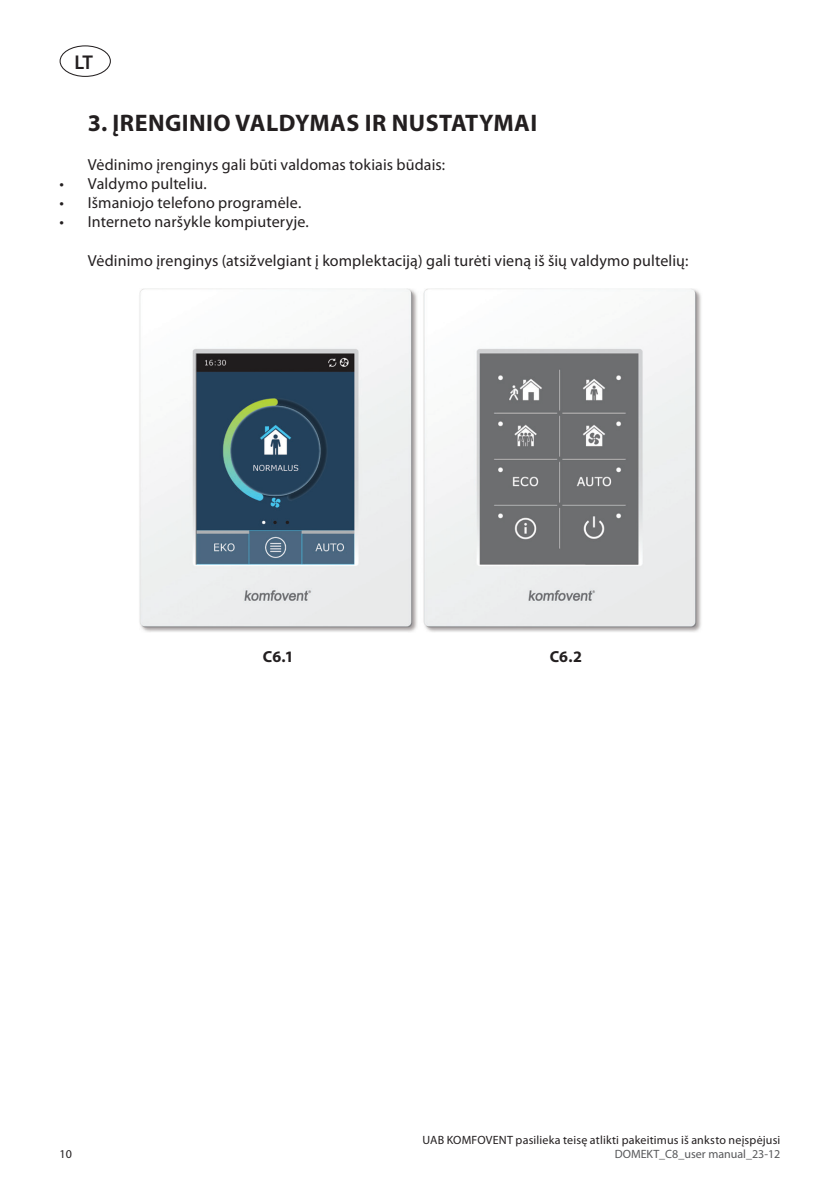
<style>
.page{position:relative;width:840px;height:1191px;background:#fff}
.page>*{position:absolute;margin:0;border:0;box-sizing:border-box;transform-origin:0 0}
.t1{font:700 24px "Myriad Pro";letter-spacing:.02em;color:#231f20}
.t2{font:600 20px "Myriad Pro";color:#231f20}
.t3{font:16px "Myriad Pro";letter-spacing:.005em;color:#231f20}
.t4{font:700 16px "Myriad Pro";color:#231f20}
.t5{font:12px "Myriad Pro";letter-spacing:.015em;color:#231f20}
.t6{font:12px "Myriad Pro";color:#57585a}
</style>
<div class="page">
<div style="left:60px;top:45px;width:51px;height:32px;border:1px solid #231f20;border-radius:50%"></div>
<img style="left:139px;top:288px;width:562px;height:344px">
<p class="t2" style="left:74px;top:49px;width:20px">LT</p>
<h1 class="t1" style="left:88px;top:108px;width:450px">3. ĮRENGINIO VALDYMAS IR NUSTATYMAI</h1>
<p class="t3" style="left:88px;top:155px;width:358px">Vėdinimo įrenginys gali būti valdomas tokiais būdais:</p>
<p class="t3" style="left:60px;top:174px;width:149px">• Valdymo pulteliu.</p>
<p class="t3" style="left:60px;top:193px;width:243px">• Išmaniojo telefono programėle.</p>
<p class="t3" style="left:60px;top:212px;width:251px">• Interneto naršykle kompiuteryje.</p>
<p class="t3" style="left:88px;top:251px;width:601px">Vėdinimo įrenginys (atsižvelgiant į komplektaciją) gali turėti vieną iš šių valdymo pultelių:</p>
<p class="t4" style="left:263px;top:646px;width:32px">C6.1</p>
<p class="t4" style="left:549px;top:646px;width:34px">C6.2</p>
<p class="t5" style="left:422px;top:1132px;width:359px">UAB KOMFOVENT pasilieka teisę atlikti pakeitimus iš anksto neįspėjusi</p>
<p class="t5" style="left:60px;top:1146px;width:14px">10</p>
<p class="t6" style="left:614px;top:1146px;width:167px">DOMEKT_C8_user manual_23-12</p>
</div>
